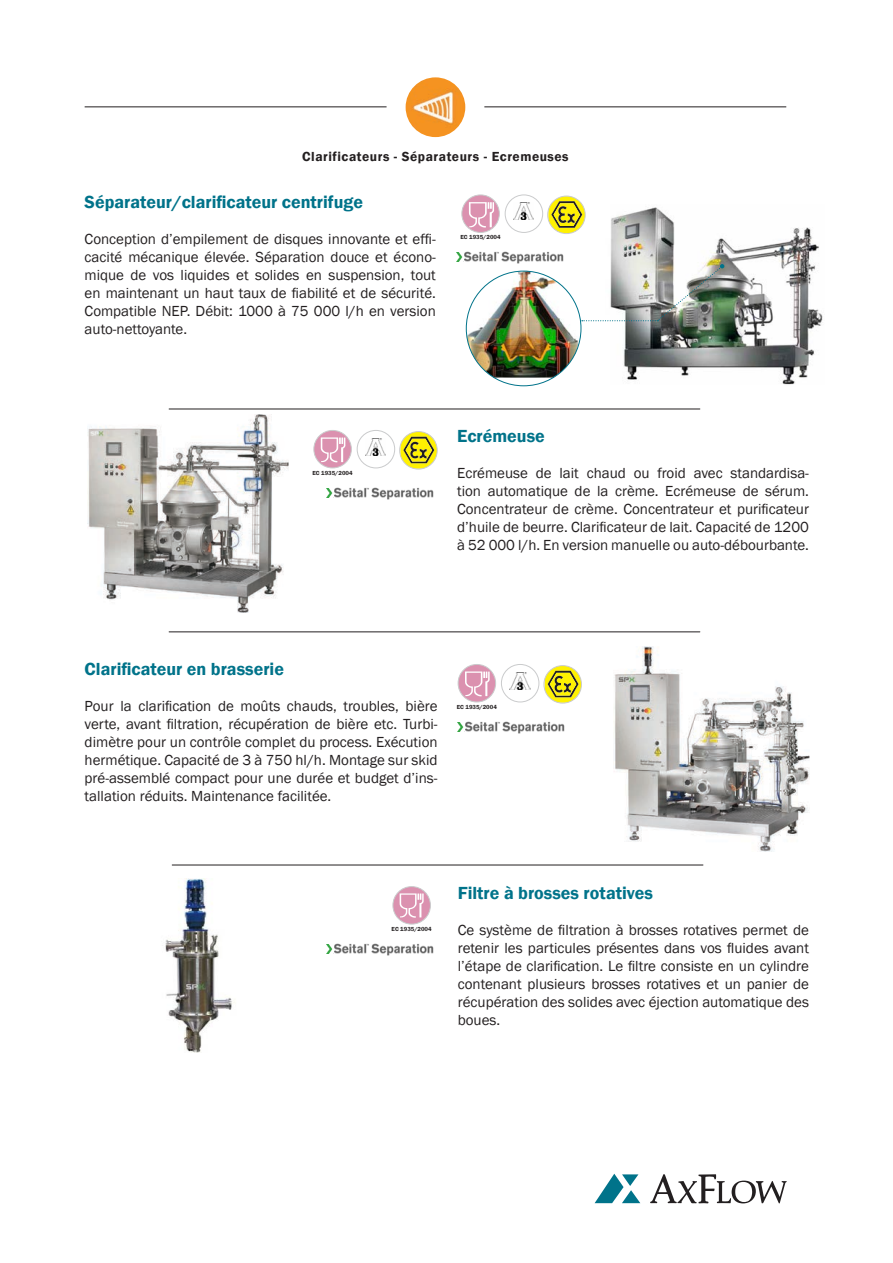
<style>
.page{position:relative;width:893px;height:1263px;background:#fff}
.page>*{position:absolute;margin:0;border:0;box-sizing:border-box;transform-origin:0 0}
.t1{font:600 18px "Franklin Gothic";color:#00738a}
.t2{font:15px/18px "Franklin Gothic";color:#231f20;text-align:justify}
.t3{font:600 13.5px "Franklin Gothic";letter-spacing:.04em;color:#231f20}
.t4{font:600 6px "Franklin Gothic";color:#231f20}
</style>
<div class="page">
<svg style="left:595px;top:1174px;width:45px;height:29px"></svg>
<svg style="left:650px;top:1174px;width:137px;height:29px"></svg>
<hr style="left:169px;top:409px;width:531px;height:1px;background:#231f20">
<img style="left:607px;top:207px;width:216px;height:178px">
<svg style="left:393px;top:886px;width:37px;height:38px"></svg>
<svg style="left:400px;top:893px;width:24px;height:25px"></svg>
<div style="left:393px;top:886px;width:38px;height:38px;border:1px solid #cacbcc;border-radius:50%"></div>
<svg style="left:462px;top:195px;width:37px;height:37px"></svg>
<div style="left:461px;top:195px;width:39px;height:38px;border:1px solid #cacbcc;border-radius:50%"></div>
<img style="left:513px;top:203px;width:21px;height:17px">
<div style="left:505px;top:195px;width:38px;height:38px;border:1px solid #cacbcc;border-radius:50%"></div>
<svg style="left:548px;top:196px;width:37px;height:37px"></svg>
<svg style="left:551px;top:201px;width:31px;height:27px"></svg>
<div style="left:547px;top:196px;width:39px;height:38px;border:1px solid #cacbcc;border-radius:50%"></div>
<img style="left:165px;top:878px;width:70px;height:175px">
<hr style="left:169px;top:631px;width:531px;height:1px;background:#231f20">
<img style="left:466px;top:271px;width:114px;height:107px">
<img style="left:582px;top:264px;width:142px;height:57px">
<hr style="left:172px;top:865px;width:531px;height:1px;background:#231f20">
<img style="left:87px;top:414px;width:202px;height:198px">
<img style="left:464px;top:251px;width:100px;height:13px">
<svg style="left:456px;top:252px;width:7px;height:9px"></svg>
<svg style="left:315px;top:430px;width:36px;height:38px"></svg>
<div style="left:313px;top:430px;width:39px;height:38px;border:1px solid #cacbcc;border-radius:50%"></div>
<img style="left:365px;top:438px;width:21px;height:17px">
<div style="left:357px;top:430px;width:38px;height:38px;border:1px solid #cacbcc;border-radius:50%"></div>
<svg style="left:400px;top:432px;width:37px;height:37px"></svg>
<svg style="left:403px;top:437px;width:31px;height:26px"></svg>
<div style="left:399px;top:431px;width:39px;height:38px;border:1px solid #cacbcc;border-radius:50%"></div>
<svg style="left:458px;top:664px;width:38px;height:38px"></svg>
<div style="left:458px;top:664px;width:38px;height:38px;border:1px solid #cacbcc;border-radius:50%"></div>
<img style="left:510px;top:672px;width:20px;height:17px">
<div style="left:501px;top:664px;width:38px;height:38px;border:1px solid #cacbcc;border-radius:50%"></div>
<svg style="left:545px;top:666px;width:36px;height:37px"></svg>
<svg style="left:548px;top:671px;width:30px;height:26px"></svg>
<div style="left:544px;top:665px;width:38px;height:38px;border:1px solid #cacbcc;border-radius:50%"></div>
<img style="left:334px;top:487px;width:100px;height:13px">
<svg style="left:326px;top:488px;width:7px;height:9px"></svg>
<img style="left:465px;top:721px;width:100px;height:13px">
<svg style="left:457px;top:722px;width:7px;height:9px"></svg>
<img style="left:334px;top:943px;width:100px;height:13px">
<svg style="left:326px;top:944px;width:7px;height:10px"></svg>
<img style="left:614px;top:646px;width:196px;height:205px">
<hr style="left:85px;top:107px;width:302px;height:1px;background:#231f20">
<hr style="left:484px;top:107px;width:302px;height:1px;background:#231f20">
<img style="left:406px;top:77px;width:59px;height:60px;border-radius:30px">
<p class="t3" style="left:302px;top:148px;width:268px">Clarificateurs - Séparateurs - Ecremeuses</p>
<p class="t1" style="left:85px;top:191px;width:280px">Séparateur/clarificateur centrifuge</p>
<p class="t2" style="left:85px;top:230px;width:353px">Conception d’empilement de disques innovante et effi&shy;cacité mécanique élevée. Séparation douce et écono&shy;mique de vos liquides et solides en suspension, tout en maintenant un haut taux de fiabilité et de sécurité.<br>Compatible NEP. Débit: 1000 à 75 000 l/h en version auto-nettoyante.</p>
<p class="t4" style="left:461px;top:234px;width:42px">EC 1935/2004</p>
<p class="t4" style="left:313px;top:469px;width:42px">EC 1935/2004</p>
<p class="t1" style="left:457px;top:425px;width:89px">Ecrémeuse</p>
<p class="t2" style="left:457px;top:464px;width:353px">Ecrémeuse de lait chaud ou froid avec standardisa&shy;tion automatique de la crème. Ecrémeuse de sérum.<br>Concentrateur de crème. Concentrateur et purificateur d’huile de beurre. Clarificateur de lait. Capacité de 1200 à 52 000 l/h. En version manuelle ou auto-débourbante.</p>
<p class="t1" style="left:85px;top:658px;width:201px">Clarificateur en brasserie</p>
<p class="t2" style="left:85px;top:697px;width:354px">Pour la clarification de moûts chauds, troubles, bière verte, avant filtration, récupération de bière etc. Turbi&shy;dimètre pour un contrôle complet du process. Exécution hermétique. Capacité de 3 à 750 hl/h. Montage sur skid pré-assemblé compact pour une durée et budget d’ins&shy;tallation réduits. Maintenance facilitée.</p>
<p class="t4" style="left:457px;top:703px;width:42px">EC 1935/2004</p>
<p class="t4" style="left:392px;top:925px;width:42px">EC 1935/2004</p>
<p class="t1" style="left:458px;top:882px;width:197px">Filtre à brosses rotatives</p>
<p class="t2" style="left:458px;top:922px;width:353px">Ce système de filtration à brosses rotatives permet de retenir les particules présentes dans vos fluides avant l’étape de clarification. Le filtre consiste en un cylindre contenant plusieurs brosses rotatives et un panier de récupération des solides avec éjection automatique des boues.</p>
</div>
